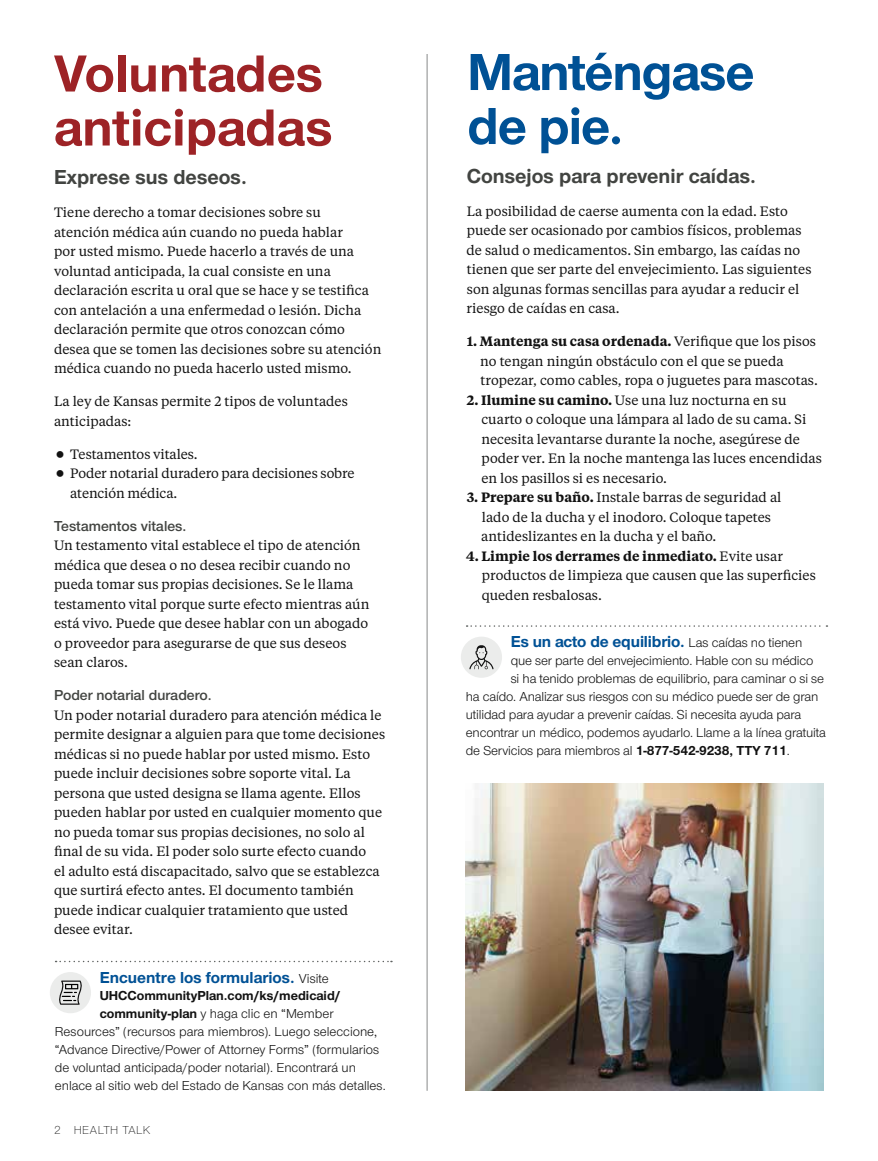
<style>
.page{position:relative;width:878px;height:1161px;background:#fff}
.page>*{position:absolute;margin:0;border:0;box-sizing:border-box;transform-origin:0 0}
.t1{font:700 54px/54px "UHC Sans";color:#9d2326}
.t2{font:700 54px/54px "UHC Sans";letter-spacing:-.02em;color:#005195}
.t3{font:700 21px "UHC Sans";color:#424441}
.t4{font:700 16.5px "UHC Sans";color:#005195}
.t5{font:600 15px "UHC Sans";color:#424441}
.t6{font:13.5px/19.5px "UHC Serif Text";color:#121212}
.t7{font:13.5px "UHC Sans";letter-spacing:-.01em;color:#121212}
.t8{font:700 13.5px "UHC Sans";color:#121212}
.t9{font:300 12px "UHC Sans";letter-spacing:.04em;color:#121212}
.s1{font-weight:400;font-size:13.5px;color:#121212}
.s2{font-weight:700}
.s3{font-weight:600}
</style>
<div class="page">
<svg style="left:466px;top:625px;width:361px;height:2px"></svg>
<div style="left:461px;top:637px;width:41px;height:41px;background:#ebeceb;border-radius:50%"></div>
<svg style="left:469px;top:645px;width:24px;height:24px"></svg>
<img style="left:465px;top:783px;width:359px;height:308px">
<hr style="left:426px;top:54px;width:1px;height:1037px;background:#888a8a">
<svg style="left:56px;top:961px;width:336px;height:1px"></svg>
<div style="left:50px;top:972px;width:41px;height:41px;background:#ebeceb;border-radius:50%"></div>
<svg style="left:59px;top:981px;width:23px;height:24px"></svg>
<h1 class="t1" style="left:54px;top:45px;width:280px">Voluntades anticipadas</h1>
<h2 class="t3" style="left:54px;top:163px;width:194px">Exprese sus deseos.</h2>
<p class="t6" style="left:54px;top:202px;width:329px">Tiene derecho a tomar decisiones sobre su<br>atención médica aún cuando no pueda hablar<br>por usted mismo. Puede hacerlo a través de una voluntad anticipada, la cual consiste en una declaración escrita u oral que se hace y se testifica con antelación a una enfermedad o lesión. Dicha declaración permite que otros conozcan cómo desea que se tomen las decisiones sobre su atención médica cuando no pueda hacerlo usted mismo.</p>
<p class="t6" style="left:54px;top:391px;width:295px">La ley de Kansas permite 2 tipos de voluntades anticipadas:</p>
<p class="t6" style="left:70px;top:444px;width:286px">Testamentos vitales.<br>Poder notarial duradero para decisiones sobre atención médica.</p>
<p class="t5" style="left:54px;top:516px;width:134px">Testamentos vitales.</p>
<p class="t6" style="left:54px;top:535px;width:317px">Un testamento vital establece el tipo de atención médica que desea o no desea recibir cuando no pueda tomar sus propias decisiones. Se le llama testamento vital porque surte efecto mientras aún está vivo. Puede que desee hablar con un abogado o proveedor para asegurarse de que sus deseos sean claros.</p>
<p class="t5" style="left:54px;top:685px;width:159px">Poder notarial duradero.</p>
<p class="t6" style="left:54px;top:705px;width:333px">Un poder notarial duradero para atención médica le permite designar a alguien para que tome decisiones médicas si no puede hablar por usted mismo. Esto puede incluir decisiones sobre soporte vital. La persona que usted designa se llama agente. Ellos pueden hablar por usted en cualquier momento que no pueda tomar sus propias decisiones, no solo al final de su vida. El poder solo surte efecto cuando<br>el adulto está discapacitado, salvo que se establezca que surtirá efecto antes. El documento también puede indicar cualquier tratamiento que usted desee evitar.</p>
<p class="t4" style="left:100px;top:966px;width:230px">Encuentre los formularios. <span class="s1">Visite</span></p>
<p class="t8" style="left:100px;top:987px;width:242px">UHCCommunityPlan.com/ks/medicaid/</p>
<p class="t7" style="left:100px;top:1005px;width:235px"><span class="s2">community-plan</span> y haga clic en “Member</p>
<p class="t7" style="left:55px;top:1023px;width:324px">Resources” (recursos para miembros). Luego seleccione,</p>
<p class="t7" style="left:55px;top:1041px;width:326px">“Advance Directive/Power of Attorney Forms” (formularios</p>
<p class="t7" style="left:55px;top:1059px;width:303px">de voluntad anticipada/poder notarial). Encontrará un</p>
<p class="t7" style="left:55px;top:1077px;width:332px">enlace al sitio web del Estado de Kansas con más detalles.</p>
<p class="t9" style="left:54px;top:1122px;width:98px">2 HEALTH TALK</p>
<h1 class="t2" style="left:467px;top:43px;width:289px">Manténgase de pie.</h1>
<h2 class="t3" style="left:467px;top:162px;width:290px">Consejos para prevenir caídas.</h2>
<p class="t6" style="left:466px;top:201px;width:346px">La posibilidad de caerse aumenta con la edad. Esto puede ser ocasionado por cambios físicos, problemas de salud o medicamentos. Sin embargo, las caídas no tienen que ser parte del envejecimiento. Las siguientes son algunas formas sencillas para ayudar a reducir el riesgo de caídas en casa.</p>
<p class="t6" style="left:480px;top:331px;width:339px;text-indent:-14px"><span class="s3">1. Mantenga su casa ordenada.</span> Verifique que los pisos no tengan ningún obstáculo con el que se pueda tropezar, como cables, ropa o juguetes para mascotas.</p>
<p class="t6" style="left:481px;top:390px;width:342px;text-indent:-15px"><span class="s3">2. Ilumine su camino.</span> Use una luz nocturna en su cuarto o coloque una lámpara al lado de su cama. Si necesita levantarse durante la noche, asegúrese de poder ver. En la noche mantenga las luces encendidas en los pasillos si es necesario.</p>
<p class="t6" style="left:481px;top:487px;width:302px;text-indent:-14px"><span class="s3">3. Prepare su baño.</span> Instale barras de seguridad al lado de la ducha y el inodoro. Coloque tapetes antideslizantes en la ducha y el baño.</p>
<p class="t6" style="left:481px;top:545px;width:336px;text-indent:-16px"><span class="s3">4. Limpie los derrames de inmediato.</span> Evite usar productos de limpieza que causen que las superficies queden resbalosas.</p>
<p class="t4" style="left:510px;top:630px;width:293px">Es un acto de equilibrio. <span class="s1">Las caídas no tienen</span></p>
<p class="t7" style="left:510px;top:652px;width:304px">que ser parte del envejecimiento. Hable con su médico</p>
<p class="t7" style="left:510px;top:670px;width:315px">si ha tenido problemas de equilibrio, para caminar o si se</p>
<p class="t7" style="left:466px;top:688px;width:354px">ha caído. Analizar sus riesgos con su médico puede ser de gran</p>
<p class="t7" style="left:466px;top:706px;width:337px">utilidad para ayudar a prevenir caídas. Si necesita ayuda para</p>
<p class="t7" style="left:466px;top:724px;width:361px">encontrar un médico, podemos ayudarlo. Llame a la línea gratuita</p>
<p class="t7" style="left:466px;top:742px;width:325px">de Servicios para miembros al <span class="s2">1-877-542-9238, TTY 711</span>.</p>
</div>
